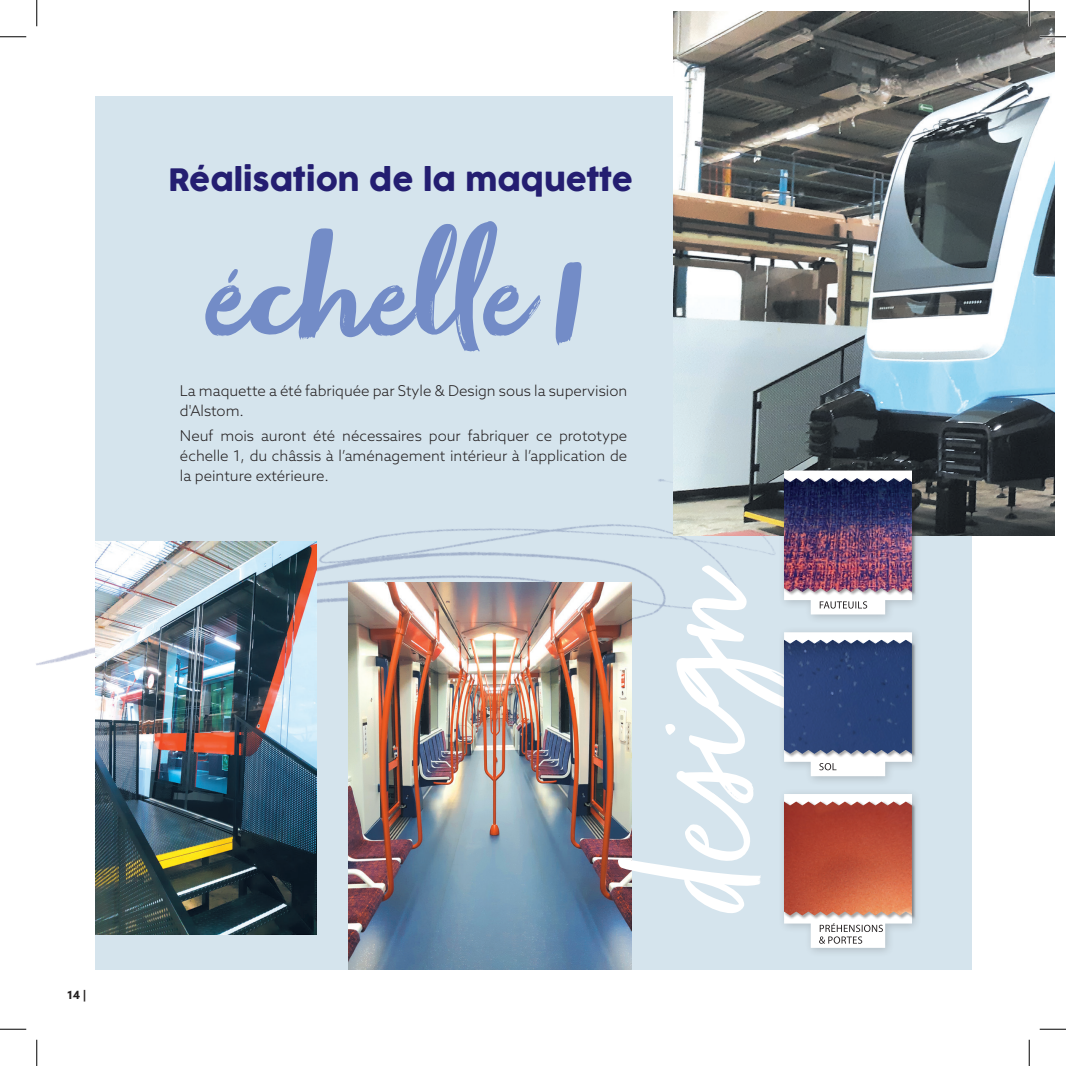
<style>
.page{position:relative;width:1066px;height:1066px;background:#fff}
.page>*{position:absolute;margin:0;border:0;box-sizing:border-box;transform-origin:0 0}
.t1{font:198.1px "Zooja Light Pro";color:#fff}
.t2{font:150.5px "Zooja Pro";color:#738cc7}
.t3{font:30.1px "Cocogoose Pro";color:#241e71}
.t4{font:300 14.88px/20.1px "Azo Sans";color:#231f20}
.t5{font:700 11.38px "Azo Sans";color:#231f20}
</style>
<div class="page">
<div style="left:96px;top:96px;width:876px;height:873px;background:#d5e4ed"></div>
<img style="left:36px;top:377px;width:892px;height:593px">
<img style="left:673px;top:12px;width:381px;height:523px">
<img style="left:96px;top:541px;width:221px;height:393px">
<img style="left:348px;top:583px;width:283px;height:386px">
<div style="left:777px;top:464px;width:145px;height:160px;background:#231f20;opacity:.2"></div>
<div style="left:783px;top:477px;width:132px;height:119px;background:#231f20;opacity:.4"></div>
<img style="left:784px;top:470px;width:128px;height:144px">
<div style="left:777px;top:625px;width:145px;height:161px;background:#231f20;opacity:.2"></div>
<div style="left:783px;top:639px;width:132px;height:118px;background:#231f20;opacity:.4"></div>
<svg style="left:784px;top:632px;width:128px;height:144px;background:#596c93"></svg>
<div style="left:777px;top:787px;width:145px;height:171px;background:#231f20;opacity:.2"></div>
<div style="left:783px;top:801px;width:132px;height:118px;background:#231f20;opacity:.4"></div>
<svg style="left:784px;top:794px;width:128px;height:154px;background:#c67b6b"></svg>
<hr style="left:1039px;top:36px;width:27px;height:2px;background:#fff">
<hr style="left:1028px;top:0;width:2px;height:26px;background:#fff">
<svg style="left:0;top:36px;width:26px;height:1px"></svg>
<svg style="left:1039px;top:36px;width:27px;height:1px"></svg>
<svg style="left:0;top:1029px;width:26px;height:1px"></svg>
<svg style="left:1039px;top:1029px;width:27px;height:1px"></svg>
<svg style="left:36px;top:0;width:1px;height:26px"></svg>
<svg style="left:36px;top:1039px;width:1px;height:27px"></svg>
<svg style="left:1029px;top:0;width:1px;height:26px"></svg>
<svg style="left:1029px;top:1039px;width:1px;height:27px"></svg>
<p class="t5" style="left:67px;top:987px;width:21px">14 |</p>
<p class="t3" style="left:168px;top:159px;width:466px">Réalisation de la maquette</p>
<p class="t2" style="left:200px;top:205px;width:386px">échelle 1</p>
<p class="t4" style="left:180px;top:380px;width:449px">La maquette a été fabriquée par Style &amp; Design sous la supervision d'Alstom.</p>
<p class="t4" style="left:180px;top:425px;width:449px;text-align:justify">Neuf mois auront été nécessaires pour fabriquer ce prototype échelle 1, du châssis à l’aménagement intérieur à l’application de la peinture extérieure.</p>
<p class="t1" style="left:586px;top:918px;width:356px;rotate:-90deg">design</p>
</div>
